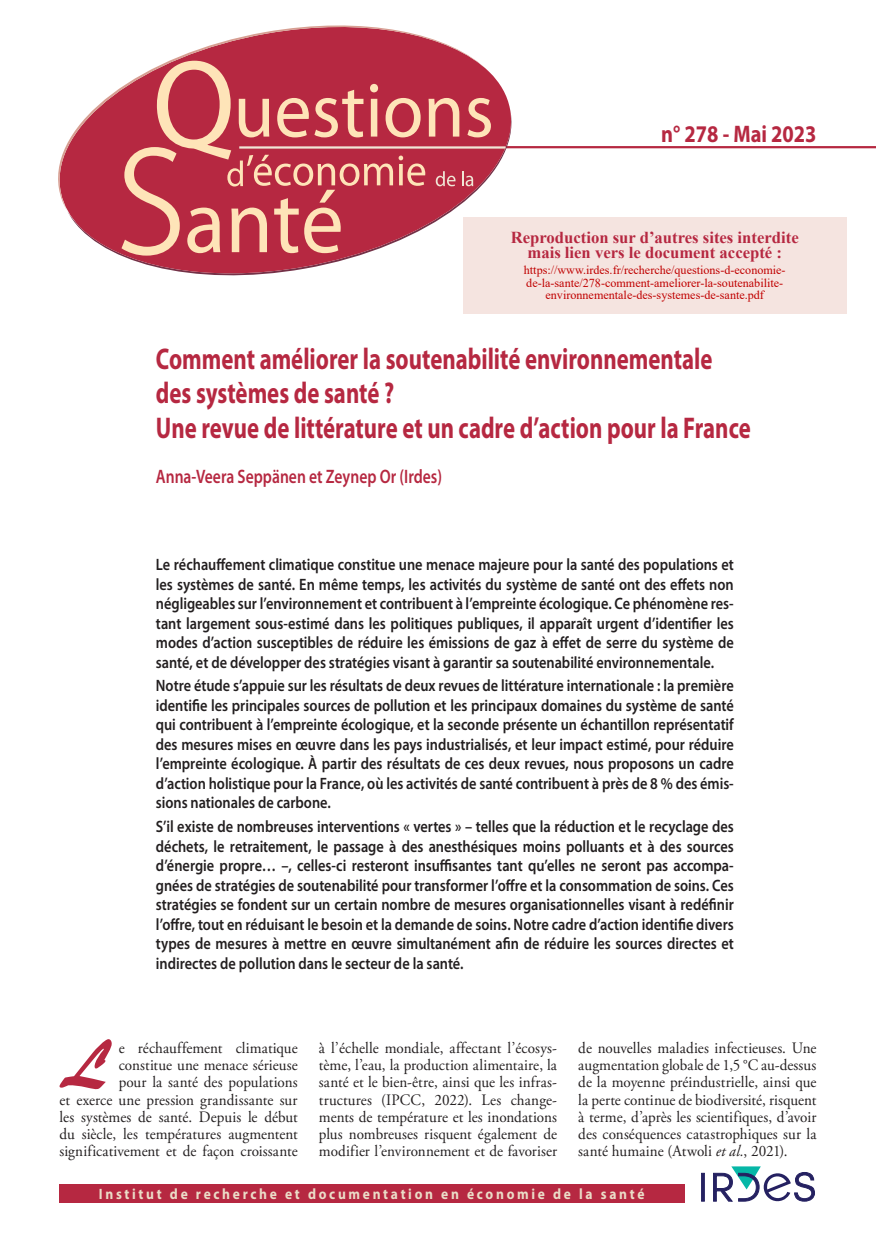
<style>
.page{position:relative;width:876px;height:1234px;background:#fff}
.page>*{position:absolute;margin:0;border:0;box-sizing:border-box;transform-origin:0 0}
.Texte_avec_lettrine{font:68.7px "Brush Script Std";color:#b62841;scale:.95 1}
.Titre_QES{font:700 30px/34.5px "Myriad Pro";color:#b62841;scale:.76 1}
.t1{font:700 24px "Myriad Pro";color:#b62841;scale:.85 1}
.auteurs{font:600 19.5px "Myriad Pro";color:#b62841;scale:.8 1}
.t2{font:700 16.65px "Times New Roman";color:#b62841}
.Chapeau{font:600 16.5px/19.5px "Myriad Pro";letter-spacing:-.005em;color:#231f20;text-align:justify;scale:.87 1}
.Texte_avec_lettrine-2{font:15.9px/17.2px "Adobe Garamond Pro";color:#231f20;text-align:justify;scale:.95 1}
.t3{font:700 15px "Myriad Pro";letter-spacing:.2em;color:#ebddc8;scale:.9 1}
.t4{font:12.15px/12.1px "Times New Roman";color:#c00000;text-align:center}
.s1{font-style:italic}
</style>
<div class="page">
<hr style="left:506px;top:146px;width:370px;height:2px;background:#b62841">
<svg style="left:68px;top:74px;width:452px;height:202px"></svg>
<svg style="left:58px;top:25px;width:419px;height:186px"></svg>
<hr style="left:239px;top:146px;width:266px;height:3px;background:#f0e6d6">
<svg style="left:121px;top:61px;width:370px;height:194px;background:#c75762"></svg>
<div style="left:59px;top:1184px;width:625px;height:17px;background:#b62841"></div>
<svg style="left:701px;top:1172px;width:4px;height:29px"></svg>
<svg style="left:713px;top:1166px;width:102px;height:35px"></svg>
<div style="left:463px;top:217px;width:383px;height:96px;background:#f5e4e0"></div>
<h3 class="t1" style="left:661px;top:120px;width:184px">n° 278 - Mai 2023</h3>
<p class="t2" style="left:511px;top:225px;width:289px">Reproduction sur d’autres sites interdite</p>
<p class="t2" style="left:527px;top:240px;width:256px">mais lien vers le document accepté :</p>
<p class="t4" style="left:524px;top:264px;width:263px">https://www.irdes.fr/recherche/questions-d-economie&shy;de-la-sante/278-comment-ameliorer-la-soutenabilite&shy;environnementale-des-systemes-de-sante.pdf</p>
<p class="Titre_QES" style="left:156px;top:341px;width:784px">Comment améliorer la soutenabilité environnementale des systèmes de santé ?<br>Une revue de littérature et un cadre d’action pour la France</p>
<p class="auteurs" style="left:156px;top:465px;width:359px">Anna-Veera Seppänen et Zeynep Or (Irdes)</p>
<p class="Chapeau" style="left:156px;top:555px;width:666px">Le réchauffement climatique constitue une menace majeure pour la santé des populations et les systèmes de santé. En même temps, les activités du système de santé ont des effets non négligeables sur l’environnement et contribuent à l’empreinte écologique. Ce phénomène res&shy;tant largement sous-estimé dans les politiques publiques, il apparaît urgent d’identifier les modes d’action susceptibles de réduire les émissions de gaz à effet de serre du système de santé, et de développer des stratégies visant à garantir sa soutenabilité environnementale.</p>
<p class="Chapeau" style="left:156px;top:676px;width:666px">Notre étude s’appuie sur les résultats de deux revues de littérature internationale : la première identifie les principales sources de pollution et les principaux domaines du système de santé qui contribuent à l’empreinte écologique, et la seconde présente un échantillon représentatif des mesures mises en œuvre dans les pays industrialisés, et leur impact estimé, pour réduire l’empreinte écologique. À partir des résultats de ces deux revues, nous proposons un cadre d’action holistique pour la France, où les activités de santé contribuent à près de 8 % des émis&shy;sions nationales de carbone.</p>
<p class="Chapeau" style="left:156px;top:817px;width:666px">S’il existe de nombreuses interventions « vertes » – telles que la réduction et le recyclage des déchets, le retraitement, le passage à des anesthésiques moins polluants et à des sources d’énergie propre… –, celles-ci resteront insuffisantes tant qu’elles ne seront pas accompa&shy;gnées de stratégies de soutenabilité pour transformer l’offre et la consommation de soins. Ces stratégies se fondent sur un certain nombre de mesures organisationnelles visant à redéfinir l’offre, tout en réduisant le besoin et la demande de soins. Notre cadre d’action identifie divers types de mesures à mettre en œuvre simultanément afin de réduire les sources directes et indirectes de pollution dans le secteur de la santé.</p>
<p class="Texte_avec_lettrine" style="left:63px;top:1026px;width:50px">L</p>
<p class="Texte_avec_lettrine-2" style="left:60px;top:1039px;width:252px;text-align:right">e réchauffement climatique<br>constitue une menace sérieuse<br>pour la santé des populations<br>et exerce une pression grandissante sur les systèmes de santé. Depuis le début du siècle, les températures augmentent significativement et de façon croissante</p>
<p class="Texte_avec_lettrine-2" style="left:319px;top:1039px;width:252px">à l’échelle mondiale, affectant l’écosys&shy;tème, l’eau, la production alimentaire, la santé et le bien-être, ainsi que les infras&shy;tructures (IPCC, 2022). Les change&shy;ments de température et les inondations plus nombreuses risquent également de modifier l’environnement et de favoriser</p>
<p class="Texte_avec_lettrine-2" style="left:578px;top:1039px;width:252px">de nouvelles maladies infectieuses. Une augmentation globale de 1,5 °C au-dessus de la moyenne préindustrielle, ainsi que la perte continue de biodiversité, risquent à terme, d’après les scientifiques, d’avoir des conséquences catastrophiques sur la santé humaine (Atwoli <span class="s1">et al.</span>, 2021).</p>
<p class="t3" style="left:99px;top:1184px;width:608px">Institut de recherche et documentation en économie de la santé</p>
</div>
